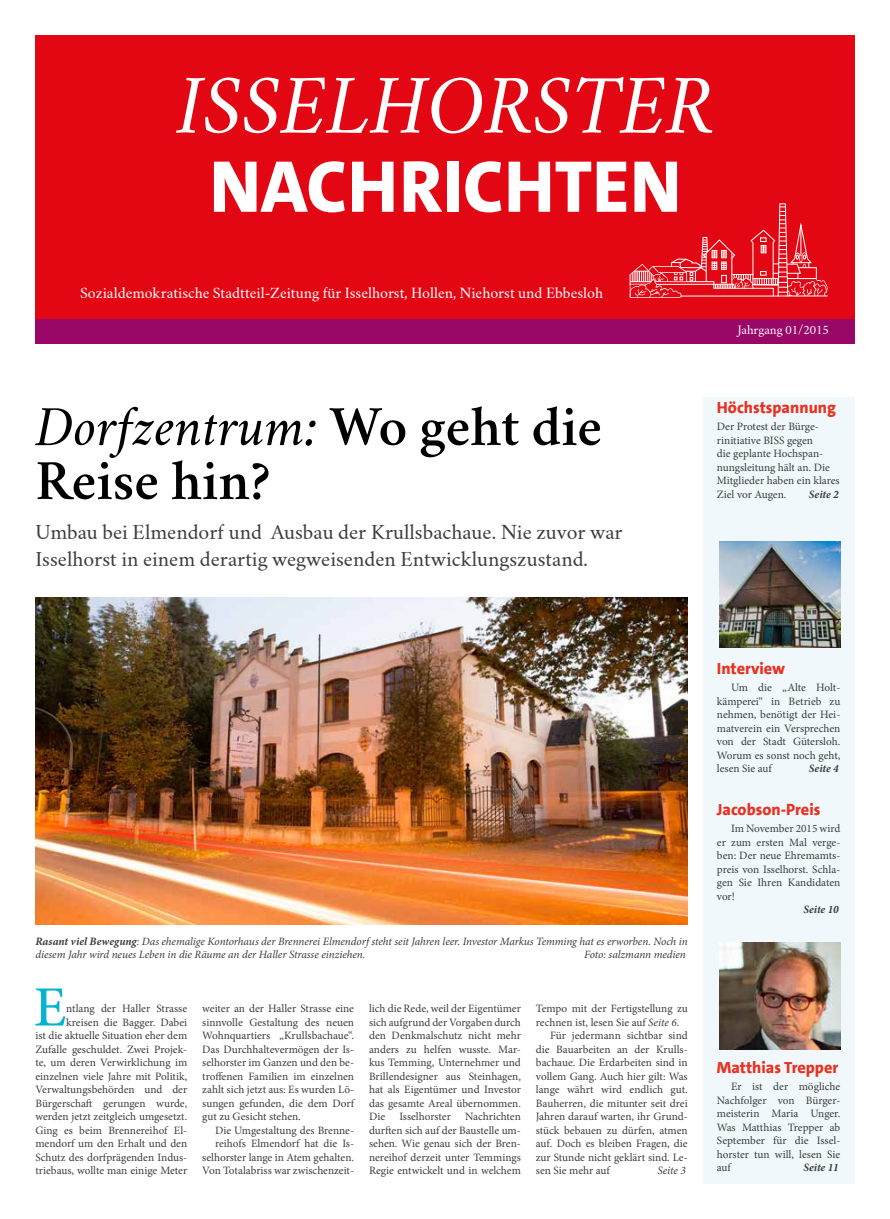
<style>
.page{position:relative;width:890px;height:1219px;background:#fff}
.page>*{position:absolute;margin:0;border:0;box-sizing:border-box;transform-origin:0 0}
.t1{font:italic 74.25px "Crimson Text";color:#fff}
.t2{font:800 74.25px "SPD The Sans";color:#fff}
.t3{font:500 56.88px "Minion Pro";color:#00b5cd}
.t4{font:600 50px/54px "Crimson Text";color:#000}
.t5{font:18.75px/27px "Crimson Text";color:#3c3c3b}
.t6{font:800 16.25px "SPD The Sans";color:#e63323}
.t7{font:13.75px "Crimson Text";color:#fff}
.t8{font:11.25px/13.5px "Minion Pro";color:#3c3c3b;text-align:justify}
.t9{font:italic 11.25px/13.5px "Minion Pro";letter-spacing:-.01em;color:#3c3c3b}
.t10{font:italic 700 11.25px "Minion Pro";color:#3c3c3b}
.t11{font:11.25px "Crimson Text";color:#fff}
.s1{font-weight:400;font-style:italic}
.s2{font-weight:700;font-size:11.38px}
.s3{font-size:11.38px}
.s4{font-style:italic}
</style>
<div class="page">
<div style="left:35px;top:35px;width:819px;height:284px;background:#e30613"></div>
<svg style="left:629px;top:203px;width:199px;height:95px"></svg>
<div style="left:35px;top:319px;width:819px;height:25px;background:#990868"></div>
<div style="left:702px;top:397px;width:152px;height:786px;background:#f0f8fb"></div>
<img style="left:719px;top:541px;width:121px;height:107px">
<img style="left:719px;top:943px;width:121px;height:107px">
<img style="left:35px;top:598px;width:652px;height:326px">
<h1 class="t1" style="left:177px;top:63px;width:538px">ISSELHORSTER</h1>
<h1 class="t2" style="left:209px;top:139px;width:473px">NACHRICHTEN</h1>
<p class="t7" style="left:80px;top:285px;width:524px">Sozialdemokratische Stadtteil-Zeitung für Isselhorst, Hollen, Niehorst und Ebbesloh</p>
<h3 class="t4" style="left:35px;top:400px;width:568px"><span class="s1">Dorfzentrum:</span> Wo geht die<br>Reise hin?</h3>
<h3 class="t5" style="left:35px;top:519px;width:588px">Umbau bei Elmendorf und Ausbau der Krullsbachaue. Nie zuvor war<br>Isselhorst in einem derartig wegweisenden Entwicklungszustand.</h3>
<p class="t11" style="left:737px;top:323px;width:92px">Jahrgang 01/2015</p>
<h3 class="t6" style="left:716px;top:397px;width:121px">Höchstspannung</h3>
<p class="t8" style="left:716px;top:420px;width:124px;text-align:left">Der Protest der Bürge&shy;rinitiative BISS gegen<br>die geplante Hochspan&shy;nungsleitung hält an. Die<br>Mitglieder haben ein klares<br>Ziel vor Augen.</p>
<p class="t10" style="left:808px;top:486px;width:31px">Seite 2</p>
<p class="t9" style="left:35px;top:934px;width:653px"><span class="s2">Rasant viel Bewegung</span><span class="s3">:</span> Das ehemalige Kontorhaus der Brennerei Elmendorf steht seit Jahren leer. Investor Markus Temming hat es erworben. Noch in diesem Jahr wird neues Leben in die Räume an der Haller Strasse einziehen.</p>
<p class="t9" style="left:584px;top:948px;width:103px">Foto: salzmann medien</p>
<h2 class="t3" style="left:34px;top:969px;width:34px">E</h2>
<p class="t8" style="left:35px;top:1002px;width:153px;text-align:right">ntlang der Haller Strasse kreisen die Bagger. Dabei<br>ist die aktuelle Situation eher dem<br>Zufalle geschuldet. Zwei Projek&shy;te, um deren Verwirklichung im einzelnen viele Jahre mit Politik,<br>Verwaltungsbehörden und der<br>Bürgerschaft gerungen wurde, werden jetzt zeitgleich umgesetzt.<br>Ging es beim Brennereihof El&shy;mendorf um den Erhalt und den<br>Schutz des dorfprägenden Indus&shy;triebaus, wollte man einige Meter</p>
<p class="t8" style="left:202px;top:1002px;width:153px">weiter an der Haller Strasse eine sinnvolle Gestaltung des neuen Wohnquartiers „Krullsbachaue“.<br>Das Durchhaltevermögen der Is&shy;selhorster im Ganzen und den be&shy;troffenen Familien im einzelnen zahlt sich jetzt aus: Es wurden Lö&shy;sungen gefunden, die dem Dorf gut zu Gesicht stehen.</p>
<p class="t8" style="left:202px;top:1123px;width:153px;text-align:right">Die Umgestaltung des Brenne&shy;reihofs Elmendorf hat die Is&shy;selhorster lange in Atem gehalten.<br>Von Totalabriss war zwischenzeit-</p>
<p class="t8" style="left:369px;top:1002px;width:153px">lich die Rede, weil der Eigentümer sich aufgrund der Vorgaben durch den Denkmalschutz nicht mehr anders zu helfen wusste. Mar&shy;kus Temming, Unternehmer und Brillendesigner aus Steinhagen, hat als Eigentümer und Investor das gesamte Areal übernommen.<br>Die</p>
<p class="t8" style="left:369px;top:1110px;width:153px;text-indent:96px">Nachrichten durften sich auf der Baustelle um&shy;sehen. Wie genau sich der Bren&shy;nereihof derzeit unter Temmings Regie entwickelt und in welchem</p>
<p class="t8" style="left:399px;top:1110px;width:53px">Isselhorster</p>
<p class="t8" style="left:536px;top:1002px;width:153px">Tempo mit der Fertigstellung zu</p>
<p class="t8" style="left:536px;top:1015px;width:145px">rechnen ist, lesen Sie auf <span class="s4">Seite 6</span>.</p>
<p class="t8" style="left:550px;top:1029px;width:139px">Für jedermann sichtbar sind</p>
<p class="t8" style="left:536px;top:1042px;width:153px">die Bauarbeiten an der Krulls-</p>
<p class="t8" style="left:536px;top:1056px;width:153px">bachaue. Die Erdarbeiten sind in</p>
<p class="t8" style="left:536px;top:1069px;width:153px">vollem Gang. Auch hier gilt: Was</p>
<p class="t8" style="left:536px;top:1083px;width:153px">lange währt wird endlich gut.</p>
<p class="t8" style="left:536px;top:1096px;width:153px">Bauherren, die mitunter seit drei</p>
<p class="t8" style="left:536px;top:1110px;width:153px">Jahren darauf warten, ihr Grund-</p>
<p class="t8" style="left:536px;top:1123px;width:153px">stück bebauen zu dürfen, atmen</p>
<p class="t8" style="left:536px;top:1137px;width:153px">auf. Doch es bleiben Fragen, die</p>
<p class="t8" style="left:536px;top:1150px;width:153px">zur Stunde nicht geklärt sind. Le-</p>
<p class="t8" style="left:536px;top:1164px;width:75px">sen Sie mehr auf</p>
<p class="t9" style="left:657px;top:1164px;width:30px">Seite 3</p>
<h3 class="t6" style="left:716px;top:658px;width:70px">Interview</h3>
<p class="t8" style="left:716px;top:681px;width:125px;text-indent:14px">Um die „Alte Holt&shy;kämperei“ in Betrieb zu nehmen, benötigt der Hei&shy;matverein ein Versprechen von der Stadt Gütersloh.<br>Worum es sonst noch geht, lesen Sie auf</p>
<p class="t10" style="left:808px;top:761px;width:31px">Seite 4</p>
<h3 class="t6" style="left:716px;top:799px;width:105px">Jacobson-Preis</h3>
<p class="t8" style="left:716px;top:822px;width:125px;text-indent:14px">Im November 2015 wird er zum ersten Mal verge&shy;ben: Der neue Ehremamts&shy;preis von Isselhorst. Schla&shy;gen Sie Ihren Kandidaten vor!</p>
<p class="t10" style="left:803px;top:901px;width:37px">Seite 10</p>
<h3 class="t6" style="left:716px;top:1057px;width:123px">Matthias Trepper</h3>
<p class="t8" style="left:716px;top:1080px;width:125px;text-indent:14px">Er ist der mögliche Nachfolger von Bürger&shy;meisterin Maria Unger.<br>Was Matthias Trepper ab September für die Issel&shy;horster tun will, lesen Sie auf</p>
<p class="t10" style="left:803px;top:1160px;width:37px">Seite 11</p>
</div>
